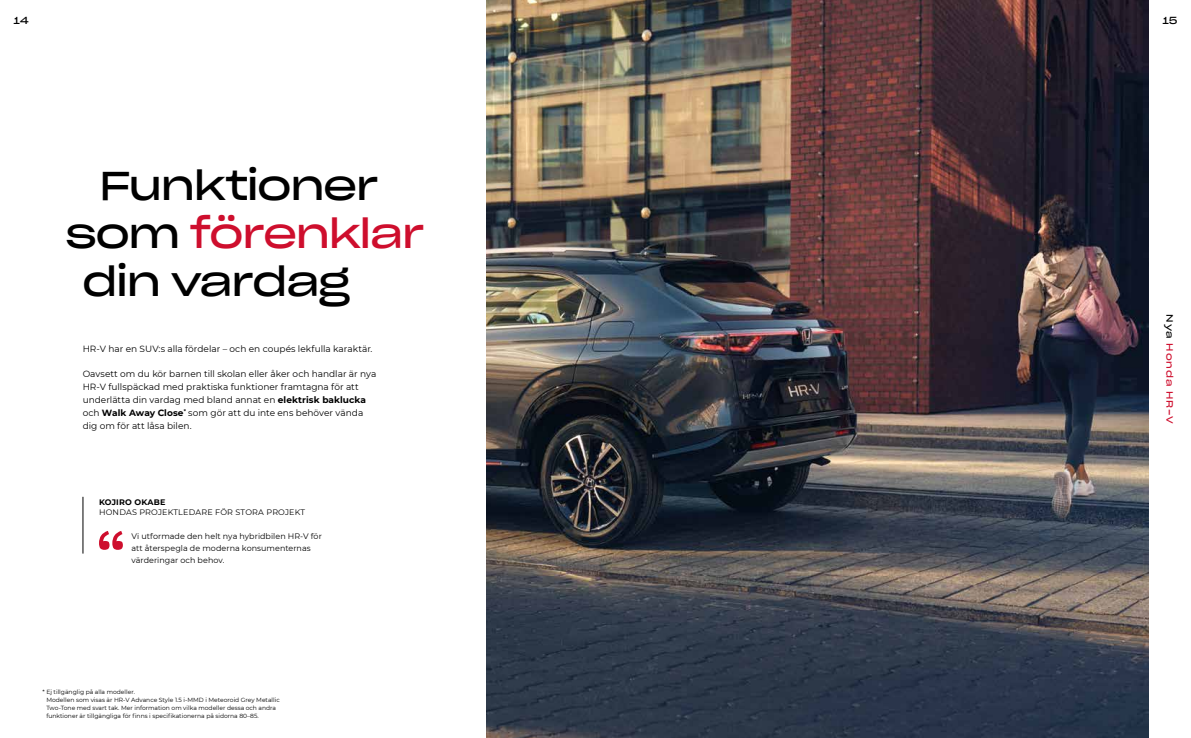
<style>
.page{position:relative;width:1191px;height:738px;background:#fff}
.page>*{position:absolute;margin:0;border:0;box-sizing:border-box;transform-origin:0 0}
.t1{font:40px "Sharp Grotesk Book 25";letter-spacing:-.035em;color:#000}
.t2{font:40px "Sharp Grotesk Book 25";letter-spacing:-.035em;color:#ce0e2d}
.t3{font:10px "Sharp Grotesk Book 25";color:#000}
.t4{font:9px/13px "Montserrat";color:#000}
.t5{font:9px "Sharp Grotesk Book 25";letter-spacing:.09em;color:#ce0e2d}
.t6{font:8px/12px "Montserrat";letter-spacing:.01em;color:#000}
.t7{font:700 8px "Montserrat";letter-spacing:.025em;color:#000}
.t8{font:6px/8px "Montserrat";color:#000}
.s1{color:#000}
.s2{font-weight:700}
</style>
<div class="page">
<img style="left:487px;top:0;width:661px;height:737px">
<hr style="left:83px;top:496px;width:1px;height:57px;background:#000">
<svg style="left:99px;top:531px;width:24px;height:18px"></svg>
<p class="t3" style="left:14px;top:12px;width:17px">14</p>
<p class="t3" style="left:1162px;top:12px;width:17px">15</p>
<h1 class="t1" style="left:99px;top:151px;width:281px">Funktioner</h1>
<h1 class="t2" style="left:66px;top:199px;width:360px"><span class="s1">som</span> förenklar</h1>
<h1 class="t1" style="left:82px;top:246px;width:269px">din vardag</h1>
<p class="t4" style="left:83px;top:342px;width:291px">HR-V har en SUV:s alla fördelar – och en coupés lekfulla karaktär.</p>
<p class="t4" style="left:83px;top:366px;width:295px">Oavsett om du kör barnen till skolan eller åker och handlar är nya HR-V fullspäckad med praktiska funktioner framtagna för att underlätta din vardag med bland annat en <span class="s2">elektrisk baklucka </span>och <span class="s2">Walk Away Close</span><sup>*</sup> som gör att du inte ens behöver vända dig om för att låsa bilen.</p>
<p class="t7" style="left:99px;top:495px;width:68px">KOJIRO OKABE</p>
<p class="t6" style="left:99px;top:505px;width:207px">HONDAS PROJEKTLEDARE FÖR STORA PROJEKT</p>
<p class="t6" style="left:131px;top:529px;width:192px">Vi utformade den helt nya hybridbilen HR-V för att återspegla de moderna konsumenternas värderingar och behov.</p>
<p class="t8" style="left:46px;top:687px;width:235px;text-indent:-4px">* Ej tillgänglig på alla modeller.<br>Modellen som visas är HR-V Advance Style 1.5 i-MMD i Meteoroid Grey Metallic Two-Tone med svart tak. Mer information om vilka modeller dessa och andra funktioner är tillgängliga för finns i specifikationerna på sidorna 80–85.</p>
<p class="t5" style="left:1177px;top:314px;width:111px;rotate:90deg"><span class="s1">Nya</span> Honda HR-V</p>
</div>
